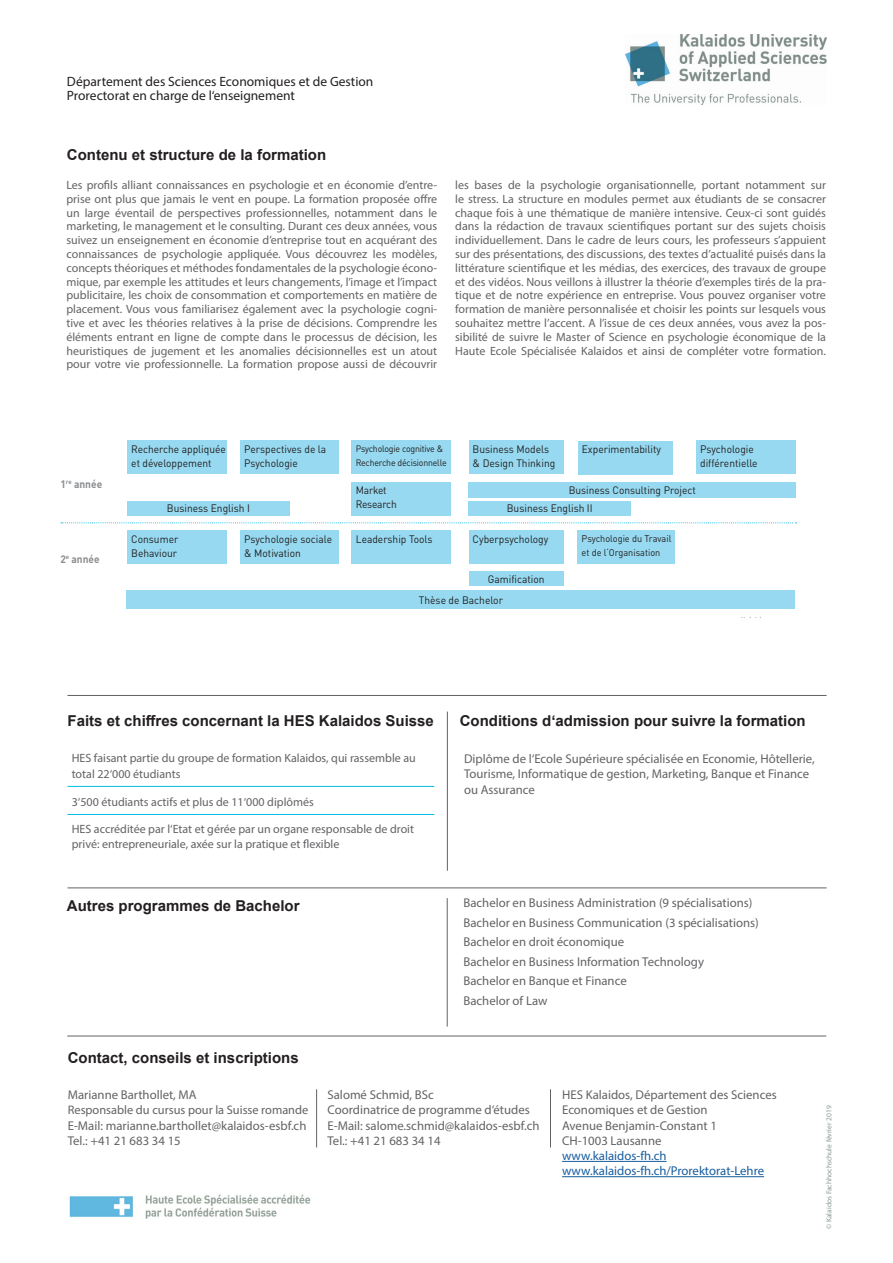
<style>
.page{position:relative;width:893px;height:1263px;background:#fff}
.page>*{position:absolute;margin:0;border:0;box-sizing:border-box;transform-origin:0 0}
.t1{font:700 15px "Arial";color:#231f20}
.t2{font:13.5px/13.5px "Myriad Pro";color:#231f20}
.t3{font:12.75px/15.3px "Myriad Pro";color:#636366}
.t4{font:12.75px/15.3px "Myriad Pro";color:#175d9e}
.t5{font:12.3px "Myriad Pro";color:#636366}
.t6{font:12px/13.8px "Myriad Pro";color:#636366;text-align:justify}
.t7{font:10.8px/14.1px "DIN Pro";color:#231f20;scale:.95 1}
.t8{font:700 10.8px "DIN Pro";color:#8a8c8f;scale:.95 1}
.t9{font:10.8px/14.1px "DIN Pro";letter-spacing:-.02em;color:#231f20;scale:.95 1}
.t10{font:9.6px/14.1px "DIN Pro";color:#231f20;scale:.95 1}
.t11{font:9.15px/14.1px "DIN Pro";letter-spacing:-.02em;color:#231f20;scale:.95 1}
.t12{font:7.5px "Myriad Pro";color:#8b9b92}
</style>
<div class="page">
<img style="left:69px;top:1194px;width:242px;height:25px">
<img style="left:626px;top:34px;width:200px;height:70px">
<div style="left:127px;top:440px;width:99px;height:34px;background:#96d9f0"></div>
<div style="left:240px;top:440px;width:98px;height:34px;background:#96d9f0"></div>
<svg style="left:61px;top:522px;width:735px;height:1px"></svg>
<div style="left:352px;top:440px;width:99px;height:34px;background:#96d9f0"></div>
<div style="left:127px;top:590px;width:668px;height:19px;background:#96d9f0"></div>
<div style="left:127px;top:501px;width:163px;height:14px;background:#96d9f0"></div>
<div style="left:468px;top:440px;width:95px;height:34px;background:#96d9f0"></div>
<div style="left:696px;top:440px;width:100px;height:34px;background:#96d9f0"></div>
<div style="left:468px;top:482px;width:328px;height:15px;background:#96d9f0"></div>
<div style="left:468px;top:501px;width:163px;height:14px;background:#96d9f0"></div>
<div style="left:352px;top:482px;width:99px;height:33px;background:#96d9f0"></div>
<div style="left:127px;top:531px;width:99px;height:33px;background:#96d9f0"></div>
<div style="left:240px;top:531px;width:98px;height:33px;background:#96d9f0"></div>
<div style="left:352px;top:531px;width:99px;height:33px;background:#96d9f0"></div>
<div style="left:468px;top:531px;width:95px;height:33px;background:#96d9f0"></div>
<div style="left:577px;top:531px;width:98px;height:33px;background:#96d9f0"></div>
<div style="left:578px;top:441px;width:95px;height:33px;background:#96d9f0"></div>
<div style="left:469px;top:571px;width:95px;height:15px;background:#96d9f0"></div>
<hr style="left:68px;top:888px;width:758px;height:1px;background:#636366">
<hr style="left:447px;top:898px;width:1px;height:128px;background:#636366">
<hr style="left:562px;top:1161px;width:105px;height:1px;background:#175d9e">
<hr style="left:562px;top:1176px;width:202px;height:1px;background:#175d9e">
<hr style="left:67px;top:1036px;width:759px;height:1px;background:#636366">
<hr style="left:316px;top:1089px;width:1px;height:58px;background:#636366">
<hr style="left:550px;top:1089px;width:1px;height:58px;background:#636366">
<hr style="left:447px;top:711px;width:1px;height:160px;background:#636366">
<hr style="left:68px;top:786px;width:366px;height:1px;background:#02bce5">
<hr style="left:68px;top:814px;width:366px;height:1px;background:#02bce5">
<hr style="left:68px;top:695px;width:758px;height:1px;background:#636366">
<p class="t2" style="left:67px;top:75px;width:308px">Département des Sciences Economiques et de Gestion<br>Prorectorat en charge de l‘enseignement</p>
<p class="t1" style="left:67px;top:144px;width:261px">Contenu et structure de la formation</p>
<p class="t6" style="left:66px;top:178px;width:372px">Les profils alliant connaissances en psychologie et en économie d’entre&shy;prise ont plus que jamais le vent en poupe. La formation proposée offre un large éventail de perspectives professionnelles, notamment dans le marketing, le management et le consulting. Durant ces deux années, vous suivez un enseignement en économie d’entreprise tout en acquérant des connaissances de psychologie appliquée. Vous découvrez les modèles, concepts théoriques et méthodes fondamentales de la psychologie écono&shy;mique, par exemple les attitudes et leurs changements, l’image et l’impact publicitaire, les choix de consommation et comportements en matière de placement. Vous vous familiarisez également avec la psychologie cogni&shy;tive et avec les théories relatives à la prise de décisions. Comprendre les éléments entrant en ligne de compte dans le processus de décision, les heuristiques de jugement et les anomalies décisionnelles est un atout pour votre vie professionnelle. La formation propose aussi de découvrir</p>
<p class="t6" style="left:455px;top:178px;width:372px">les bases de la psychologie organisationnelle, portant notamment sur le stress. La structure en modules permet aux étudiants de se consacrer chaque fois à une thématique de manière intensive. Ceux-ci sont guidés dans la rédaction de travaux scientifiques portant sur des sujets choisis individuellement. Dans le cadre de leurs cours, les professeurs s’appuient sur des présentations, des discussions, des textes d’actualité puisés dans la littérature scientifique et les médias, des exercices, des travaux de groupe et des vidéos. Nous veillons à illustrer la théorie d’exemples tirés de la pra&shy;tique et de notre expérience en entreprise. Vous pouvez organiser votre formation de manière personnalisée et choisir les points sur lesquels vous souhaitez mettre l’accent. A l’issue de ces deux années, vous avez la pos&shy;sibilité de suivre le Master of Science en psychologie économique de la Haute Ecole Spécialisée Kalaidos et ainsi de compléter votre formation.</p>
<p class="t8" style="left:60px;top:475px;width:46px">1<sup>re</sup> année</p>
<p class="t8" style="left:60px;top:550px;width:43px">2<sup>e</sup> année</p>
<p class="t7" style="left:131px;top:441px;width:101px">Recherche appliquée et développement</p>
<p class="t7" style="left:244px;top:441px;width:88px">Perspectives de la<br>Psychologie</p>
<p class="t7" style="left:167px;top:500px;width:89px">Business English I</p>
<p class="t11" style="left:356px;top:441px;width:97px">Psychologie cognitive &amp;<br>Recherche décisionnelle</p>
<p class="t9" style="left:356px;top:482px;width:45px">Market<br>Research</p>
<p class="t7" style="left:473px;top:441px;width:88px">Business Models &amp; Design Thinking</p>
<p class="t7" style="left:700px;top:441px;width:62px">Psychologie différentielle</p>
<p class="t7" style="left:507px;top:479px;width:200px;line-height:18.5px;text-indent:62px">Business Consulting Project<br>Business English II</p>
<p class="t7" style="left:582px;top:441px;width:85px">Experimentability</p>
<p class="t7" style="left:131px;top:531px;width:51px">Consumer<br>Behaviour</p>
<p class="t7" style="left:244px;top:531px;width:94px">Psychologie sociale &amp; Motivation</p>
<p class="t7" style="left:356px;top:531px;width:82px">Leadership Tools</p>
<p class="t7" style="left:473px;top:531px;width:81px">Cyberpsychology</p>
<p class="t10" style="left:582px;top:531px;width:96px">Psychologie du Travail et de l‘Organisation</p>
<p class="t7" style="left:488px;top:570px;width:61px">Gamification</p>
<p class="t7" style="left:419px;top:592px;width:90px">Thèse de Bachelor</p>
<p class="t1" style="left:68px;top:710px;width:368px">Faits et chiffres concernant la HES Kalaidos Suisse</p>
<p class="t6" style="left:72px;top:750px;width:346px;line-height:15.3px">HES faisant partie du groupe de formation Kalaidos, qui rassemble au total 22‘000 étudiants</p>
<p class="t6" style="left:72px;top:795px;width:244px">3‘500 étudiants actifs et plus de 11‘000 diplômés</p>
<p class="t6" style="left:72px;top:821px;width:344px;line-height:15.3px">HES accréditée par l‘Etat et gérée par un organe responsable de droit privé: entrepreneuriale, axée sur la pratique et flexible</p>
<p class="t1" style="left:460px;top:710px;width:347px">Conditions d‘admission pour suivre la formation</p>
<p class="t3" style="left:464px;top:751px;width:352px">Diplôme de l‘Ecole Supérieure spécialisée en Economie, Hôtellerie,<br>Tourisme, Informatique de gestion, Marketing, Banque et Finance ou Assurance</p>
<p class="t1" style="left:67px;top:895px;width:234px">Autres programmes de Bachelor</p>
<p class="t1" style="left:68px;top:1047px;width:232px">Contact, conseils et inscriptions</p>
<p class="t3" style="left:68px;top:1087px;width:130px">Marianne Barthollet, MA</p>
<p class="t5" style="left:68px;top:1102px;width:242px">Responsable du cursus pour la Suisse romande</p>
<p class="t3" style="left:68px;top:1117px;width:240px">E-Mail: marianne.barthollet@kalaidos-esbf.ch<br>Tel.: +41 21 683 34 15</p>
<p class="t3" style="left:463px;top:893px;width:297px;line-height:19.5px">Bachelor en Business Administration (9 spécialisations)<br>Bachelor en Business Communication (3 spécialisations)<br>Bachelor en droit économique<br>Bachelor en Business Information Technology<br>Bachelor en Banque et Finance<br>Bachelor of Law</p>
<p class="t3" style="left:327px;top:1087px;width:214px">Salomé Schmid, BSc<br>Coordinatrice de programme d‘études<br>E-Mail: salome.schmid@kalaidos-esbf.ch<br>Tel.: +41 21 683 34 14</p>
<p class="t3" style="left:562px;top:1087px;width:216px">HES Kalaidos, Département des Sciences<br>Economiques et de Gestion<br>Avenue Benjamin-Constant 1<br>CH-1003 Lausanne</p>
<p class="t4" style="left:562px;top:1148px;width:204px">www.kalaidos-fh.ch www.kalaidos-fh.ch/Prorektorat-Lehre</p>
<p class="t12" style="left:824px;top:1229px;width:125px;rotate:-90deg">© Kalaidos Fachhochschule février 2019</p>
</div>
